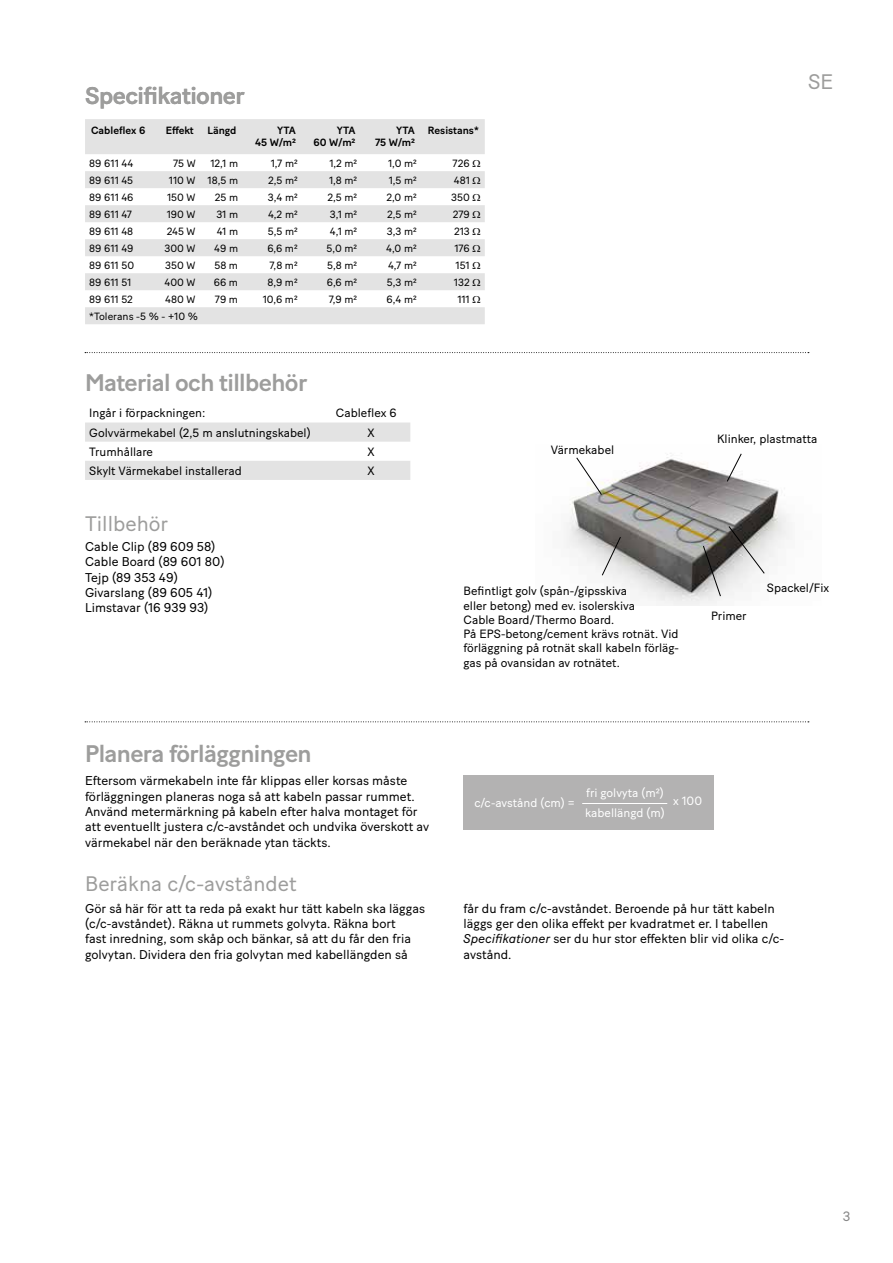
<style>
.page{position:relative;width:893px;height:1263px;background:#fff}
.page>*{position:absolute;margin:0;border:0;box-sizing:border-box;transform-origin:0 0}
.t1{font:500 24px "Baton Turbo";letter-spacing:-.025em;color:#9d9d9c}
.t2{font:21px "Baton Turbo";color:#9d9d9c}
.t3{font:13.5px "Baton Turbo";color:#878787}
.t4{font:12.75px/15.3px "Baton Turbo";color:#000}
.t5{font:12px/14.2px "Baton Turbo";color:#000}
.t6{font:12px/20.7px "Baton Turbo";color:#fff}
.t7{font:10.5px "Baton Turbo";color:#000}
.t8{font:500 10.5px/12px "Baton Turbo";color:#000;text-align:right}
.s1{font-style:italic}
</style>
<div class="page">
<svg style="left:85px;top:721px;width:724px;height:1px"></svg>
<div style="left:463px;top:775px;width:251px;height:55px;background:#b3b2b2"></div>
<hr style="left:582px;top:803px;width:85px;height:1px;background:#fff">
<img style="left:566px;top:453px;width:224px;height:152px">
<svg style="left:576px;top:457px;width:26px;height:38px"></svg>
<svg style="left:726px;top:453px;width:16px;height:29px"></svg>
<svg style="left:728px;top:525px;width:37px;height:49px;background:#9f9e9c"></svg>
<svg style="left:702px;top:545px;width:19px;height:52px"></svg>
<svg style="left:601px;top:536px;width:20px;height:40px"></svg>
<svg style="left:85px;top:352px;width:724px;height:1px"></svg>
<svg style="left:85px;top:119px;width:400px;height:205px;fill:#e3e3e3"></svg>
<svg style="left:85px;top:422px;width:325px;height:58px"></svg>
<svg style="left:473px;top:160px;width:7px;height:7px"></svg>
<svg style="left:473px;top:177px;width:7px;height:7px"></svg>
<svg style="left:473px;top:194px;width:7px;height:7px"></svg>
<svg style="left:473px;top:211px;width:7px;height:7px"></svg>
<svg style="left:473px;top:228px;width:7px;height:7px"></svg>
<svg style="left:473px;top:245px;width:7px;height:7px"></svg>
<svg style="left:473px;top:262px;width:7px;height:7px"></svg>
<svg style="left:473px;top:279px;width:7px;height:7px"></svg>
<svg style="left:473px;top:296px;width:7px;height:7px"></svg>
<h1 class="t1" style="left:85px;top:78px;width:161px">Specifikationer</h1>
<p class="t8" style="left:91px;top:123px;width:56px">Cableflex 6</p>
<p class="t8" style="left:166px;top:123px;width:29px">Effekt</p>
<p class="t8" style="left:207px;top:123px;width:30px">Längd</p>
<p class="t8" style="left:255px;top:123px;width:42px">YTA<br>45 W/m²</p>
<p class="t8" style="left:314px;top:123px;width:43px">YTA<br>60 W/m²</p>
<p class="t8" style="left:375px;top:123px;width:41px">YTA<br>75 W/m²</p>
<p class="t8" style="left:428px;top:123px;width:52px">Resistans*</p>
<p class="t7" style="left:89px;top:155px;width:46px">89 611 44</p>
<p class="t7" style="left:173px;top:155px;width:24px">75 W</p>
<p class="t7" style="left:210px;top:155px;width:29px">12,1 m</p>
<p class="t7" style="left:271px;top:155px;width:28px">1,7 m²</p>
<p class="t7" style="left:329px;top:155px;width:29px">1,2 m²</p>
<p class="t7" style="left:388px;top:155px;width:30px">1,0 m²</p>
<p class="t7" style="left:453px;top:155px;width:19px">726</p>
<p class="t7" style="left:89px;top:172px;width:45px">89 611 45</p>
<p class="t7" style="left:169px;top:172px;width:71px">110 W 18,5 m</p>
<p class="t7" style="left:268px;top:172px;width:31px">2,5 m²</p>
<p class="t7" style="left:329px;top:172px;width:30px">1,8 m²</p>
<p class="t7" style="left:389px;top:172px;width:30px">1,5 m²</p>
<p class="t7" style="left:454px;top:172px;width:17px">481</p>
<p class="t7" style="left:89px;top:189px;width:46px">89 611 46</p>
<p class="t7" style="left:167px;top:189px;width:30px">150 W</p>
<p class="t7" style="left:215px;top:189px;width:25px">25 m</p>
<p class="t7" style="left:268px;top:189px;width:31px">3,4 m²</p>
<p class="t7" style="left:327px;top:189px;width:31px">2,5 m²</p>
<p class="t7" style="left:386px;top:189px;width:32px">2,0 m²</p>
<p class="t7" style="left:451px;top:189px;width:20px">350</p>
<p class="t7" style="left:89px;top:206px;width:44px">89 611 47</p>
<p class="t7" style="left:167px;top:206px;width:30px">190 W</p>
<p class="t7" style="left:216px;top:206px;width:23px">31 m</p>
<p class="t7" style="left:268px;top:206px;width:31px">4,2 m²</p>
<p class="t7" style="left:330px;top:206px;width:29px">3,1 m²</p>
<p class="t7" style="left:387px;top:206px;width:31px">2,5 m²</p>
<p class="t7" style="left:453px;top:206px;width:19px">279</p>
<p class="t7" style="left:89px;top:223px;width:46px">89 611 48</p>
<p class="t7" style="left:167px;top:223px;width:30px">245 W</p>
<p class="t7" style="left:217px;top:223px;width:23px">41 m</p>
<p class="t7" style="left:268px;top:223px;width:31px">5,5 m²</p>
<p class="t7" style="left:330px;top:223px;width:29px">4,1 m²</p>
<p class="t7" style="left:387px;top:223px;width:31px">3,3 m²</p>
<p class="t7" style="left:454px;top:223px;width:17px">213</p>
<p class="t7" style="left:89px;top:240px;width:46px">89 611 49</p>
<p class="t7" style="left:164px;top:240px;width:33px">300 W</p>
<p class="t7" style="left:214px;top:240px;width:25px">49 m</p>
<p class="t7" style="left:267px;top:240px;width:32px">6,6 m²</p>
<p class="t7" style="left:327px;top:240px;width:32px">5,0 m²</p>
<p class="t7" style="left:386px;top:240px;width:32px">4,0 m²</p>
<p class="t7" style="left:454px;top:240px;width:17px">176</p>
<p class="t7" style="left:89px;top:257px;width:46px">89 611 50</p>
<p class="t7" style="left:165px;top:257px;width:32px">350 W</p>
<p class="t7" style="left:214px;top:257px;width:25px">58 m</p>
<p class="t7" style="left:270px;top:257px;width:30px">7,8 m²</p>
<p class="t7" style="left:327px;top:257px;width:31px">5,8 m²</p>
<p class="t7" style="left:388px;top:257px;width:30px">4,7 m²</p>
<p class="t7" style="left:456px;top:257px;width:16px">151</p>
<p class="t7" style="left:89px;top:274px;width:44px">89 611 51</p>
<p class="t7" style="left:164px;top:274px;width:33px">400 W</p>
<p class="t7" style="left:214px;top:274px;width:26px">66 m</p>
<p class="t7" style="left:267px;top:274px;width:32px">8,9 m²</p>
<p class="t7" style="left:327px;top:274px;width:32px">6,6 m²</p>
<p class="t7" style="left:387px;top:274px;width:31px">5,3 m²</p>
<p class="t7" style="left:454px;top:274px;width:17px">132</p>
<p class="t7" style="left:89px;top:291px;width:45px">89 611 52</p>
<p class="t7" style="left:165px;top:291px;width:32px">480 W</p>
<p class="t7" style="left:215px;top:291px;width:25px">79 m</p>
<p class="t7" style="left:263px;top:291px;width:36px">10,6 m²</p>
<p class="t7" style="left:329px;top:291px;width:30px">7,9 m²</p>
<p class="t7" style="left:387px;top:291px;width:32px">6,4 m²</p>
<p class="t7" style="left:457px;top:291px;width:14px">111</p>
<p class="t7" style="left:89px;top:308px;width:110px">*Tolerans -5 % - +10 %</p>
<h1 class="t1" style="left:85px;top:364px;width:224px">Material och tillbehör</h1>
<p class="t5" style="left:89px;top:405px;width:118px">Ingår i förpackningen:</p>
<p class="t5" style="left:336px;top:405px;width:62px">Cableflex 6</p>
<p class="t5" style="left:89px;top:424px;width:223px">Golvvärmekabel (2,5 m anslutningskabel)</p>
<p class="t5" style="left:367px;top:424px;width:9px">X</p>
<p class="t5" style="left:89px;top:443px;width:65px">Trumhållare</p>
<p class="t5" style="left:367px;top:443px;width:9px">X</p>
<p class="t5" style="left:89px;top:463px;width:154px">Skylt Värmekabel installerad</p>
<p class="t5" style="left:367px;top:463px;width:9px">X</p>
<h2 class="t2" style="left:85px;top:508px;width:85px">Tillbehör</h2>
<p class="t4" style="left:85px;top:538px;width:141px">Cable Clip (89 609 58)<br>Cable Board (89 601 80)<br>Tejp (89 353 49)<br>Givarslang (89 605 41)<br>Limstavar (16 939 93)</p>
<p class="t5" style="left:551px;top:441px;width:65px">Värmekabel</p>
<p class="t5" style="left:463px;top:583px;width:217px">Befintligt golv (spån-/gipsskiva<br>eller betong) med ev. isolerskiva<br>Cable Board/Thermo Board.<br>På EPS-betong/cement krävs rotnät. Vid förläggning på rotnät skall kabeln förläg&shy;gas på ovansidan av rotnätet.</p>
<h2 class="t2" style="left:808px;top:66px;width:26px">SE</h2>
<p class="t5" style="left:717px;top:430px;width:102px">Klinker, plastmatta</p>
<p class="t5" style="left:711px;top:607px;width:37px">Primer</p>
<p class="t5" style="left:767px;top:579px;width:64px">Spackel/Fix</p>
<h1 class="t1" style="left:85px;top:735px;width:228px">Planera förläggningen</h1>
<p class="t4" style="left:85px;top:772px;width:346px">Eftersom värmekabeln inte får klippas eller korsas måste förläggningen planeras noga så att kabeln passar rummet.<br>Använd metermärkning på kabeln efter halva montaget för att eventuellt justera c/c-avståndet och undvika överskott av värmekabel när den beräknade ytan täckts.</p>
<h2 class="t2" style="left:85px;top:867px;width:213px">Beräkna c/c-avståndet</h2>
<p class="t6" style="left:474px;top:791px;width:102px">c/c-avstånd (cm) =</p>
<p class="t6" style="left:585px;top:781px;width:81px">fri golvyta (m²) kabellängd (m)</p>
<p class="t6" style="left:673px;top:789px;width:30px">x 100</p>
<p class="t4" style="left:85px;top:899px;width:342px">Gör så här för att ta reda på exakt hur tätt kabeln ska läggas (c/c-avståndet). Räkna ut rummets golvyta. Räkna bort<br>fast inredning, som skåp och bänkar, så att du får den fria golvytan. Dividera den fria golvytan med kabellängden så</p>
<p class="t4" style="left:463px;top:899px;width:322px">får du fram c/c-avståndet. Beroende på hur tätt kabeln läggs ger den olika effekt per kvadratmet er. I tabellen <span class="s1">Specifikationer</span> ser du hur stor effekten blir vid olika c/c&shy;avstånd.</p>
<p class="t3" style="left:843px;top:1206px;width:9px">3</p>
</div>
